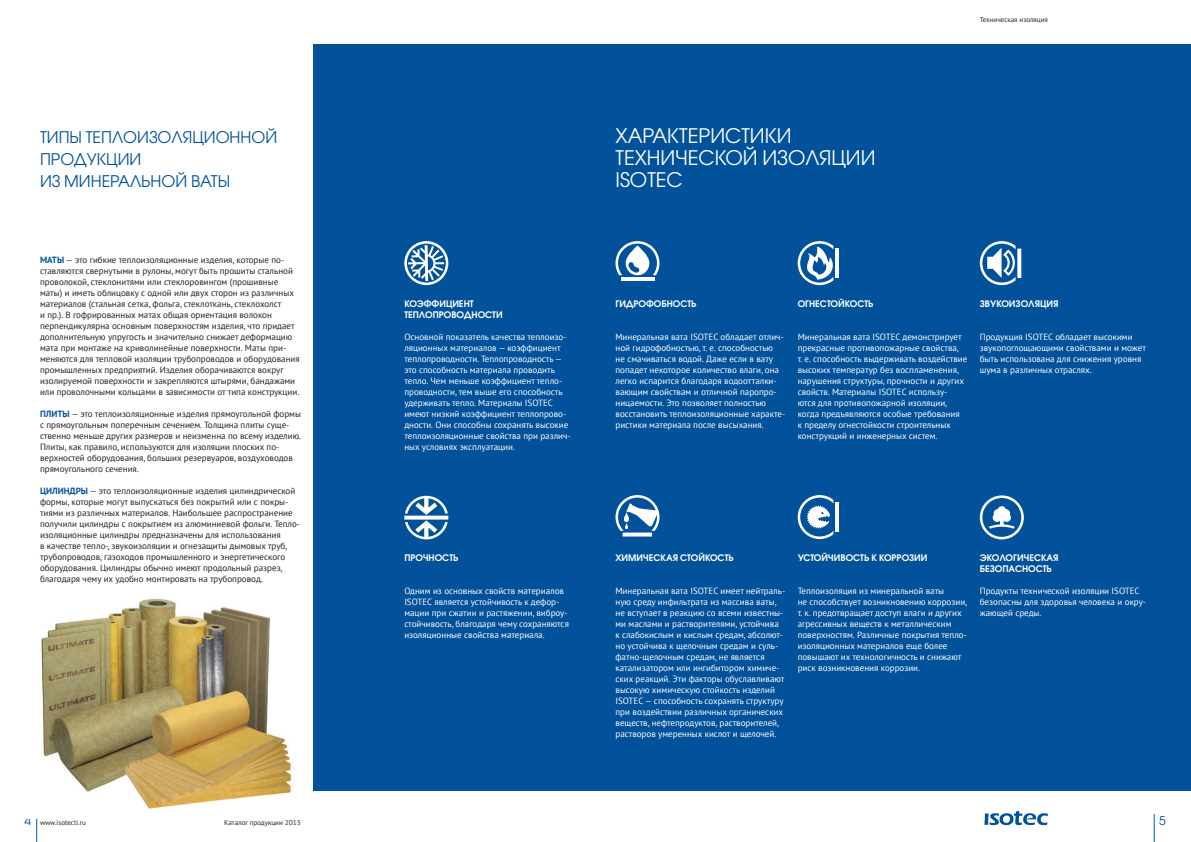
<style>
.page{position:relative;width:1191px;height:842px;background:#fff}
.page>*{position:absolute;margin:0;border:0;box-sizing:border-box;transform-origin:0 0}
.t1{font:20px/22px "Avant Garde Gothic C";color:#fff}
.t2{font:16px/22px "Avant Garde Gothic C";color:#01529a}
.t3{font:12px "Avant Garde Gothic C";color:#01529a}
.t4{font:9px/11px "PT Sans";color:#fff}
.t5{font:9px/11px "PT Sans";color:#231f20}
.t6{font:700 9px/11px "Avant Garde Gothic C";color:#fff}
.t7{font:7px "PT Sans";color:#231f20}
.s1{font-weight:700;color:#01529a}
</style>
<div class="page">
<svg style="left:984px;top:811px;width:64px;height:14px"></svg>
<svg style="left:1153px;top:814px;width:1px;height:28px"></svg>
<svg style="left:36px;top:819px;width:1px;height:23px"></svg>
<img style="left:41px;top:598px;width:251px;height:211px">
<div style="left:313px;top:44px;width:878px;height:747px;background:#01529a"></div>
<svg style="left:404px;top:241px;width:44px;height:44px"></svg>
<svg style="left:797px;top:241px;width:40px;height:44px"></svg>
<hr style="left:835px;top:249px;width:4px;height:29px;background:#fff">
<svg style="left:404px;top:496px;width:44px;height:43px"></svg>
<svg style="left:979px;top:241px;width:42px;height:44px"></svg>
<svg style="left:615px;top:241px;width:44px;height:34px"></svg>
<hr style="left:620px;top:277px;width:34px;height:4px;background:#fff">
<svg style="left:979px;top:495px;width:44px;height:44px"></svg>
<svg style="left:615px;top:495px;width:44px;height:41px"></svg>
<hr style="left:835px;top:502px;width:4px;height:30px;background:#fff">
<svg style="left:797px;top:495px;width:36px;height:44px"></svg>
<h2 class="t2" style="left:40px;top:126px;width:239px">ТИПЫ ТЕПЛОИЗОЛЯЦИОННОЙ<br>ПРОДУКЦИИ<br>ИЗ МИНЕРАЛЬНОЙ ВАТЫ</h2>
<p class="t5" style="left:40px;top:254px;width:261px"><span class="s1">МАТЫ</span> — это гибкие теплоизоляционные изделия, которые по&shy;ставляются свернутыми в рулоны, могут быть прошиты стальной проволокой, стеклонитями или стеклоровингом (прошивные маты) и иметь облицовку с одной или двух сторон из различных материалов (стальная сетка, фольга, стеклоткань, стеклохолст<br>и пр.). В гофрированных матах общая ориентация волокон перпендикулярна основным поверхностям изделия, что придает дополнительную упругость и значительно снижает деформацию мата при монтаже на криволинейные поверхности. Маты при&shy;меняются для тепловой изоляции трубопроводов и оборудования промышленных предприятий. Изделия оборачиваются вокруг изолируемой поверхности и закрепляются штырями, бандажами или проволочными кольцами в зависимости от типа конструкции.</p>
<p class="t5" style="left:40px;top:408px;width:262px"><span class="s1">ПЛИТЫ</span> — это теплоизоляционные изделия прямоугольной формы с прямоугольным поперечным сечением. Толщина плиты суще&shy;ственно меньше других размеров и неизменна по всему изделию.<br>Плиты, как правило, используются для изоляции плоских по&shy;верхностей оборудования, больших резервуаров, воздуховодов прямоугольного сечения.</p>
<p class="t5" style="left:40px;top:485px;width:262px"><span class="s1">ЦИЛИНДРЫ</span> — это теплоизоляционные изделия цилиндрической формы, которые могут выпускаться без покрытий или с покры&shy;тиями из различных материалов. Наибольшее распространение получили цилиндры с покрытием из алюминиевой фольги. Тепло&shy;изоляционные цилиндры предназначены для использования<br>в качестве тепло-, звукоизоляции и огнезащиты дымовых труб, трубопроводов, газоходов промышленного и энергетического оборудования. Цилиндры обычно имеют продольный разрез, благодаря чему их удобно монтировать на трубопровод.</p>
<h3 class="t3" style="left:25px;top:813px;width:8px">4</h3>
<p class="t7" style="left:40px;top:818px;width:47px">www.isotecti.ru</p>
<p class="t7" style="left:224px;top:818px;width:78px">Каталог продукции 2013</p>
<h1 class="t1" style="left:615px;top:125px;width:261px;text-indent:64px">ТЕРИСТИКИ<br>ТЕХНИЧЕСКОЙ ИЗОЛЯЦИИ<br>ISOTEC</h1>
<h1 class="t1" style="left:615px;top:125px;width:26px">ХАРАК</h1>
<p class="t7" style="left:979px;top:15px;width:70px">Техническая изоляция</p>
<p class="t6" style="left:404px;top:298px;width:100px">Коэффициент теплопроводности</p>
<p class="t6" style="left:615px;top:298px;width:83px">Гидрофобность</p>
<p class="t6" style="left:797px;top:298px;width:77px">Огнестойкость</p>
<p class="t4" style="left:404px;top:331px;width:168px">Основной показатель качества теплоизо&shy;ляционных материалов — коэффициент теплопроводности. Теплопроводность — это способность материала проводить тепло. Чем меньше коэффициент тепло&shy;проводности, тем выше его способность удерживать тепло. Материалы ISOTEC имеют низкий коэффициент теплопрово&shy;дности. Они способны сохранять высокие теплоизоляционные свойства при различ&shy;ных условиях эксплуатации.</p>
<p class="t4" style="left:615px;top:331px;width:171px">Минеральная вата ISOTEC обладает отлич&shy;ной гидрофобностью, т. е. способностью<br>не смачиваться водой. Даже если в вату попадет некоторое количество влаги, она легко испарится благодаря водоотталки&shy;вающим свойствам и отличной паропро&shy;ницаемости. Это позволяет полностью восстановить теплоизоляционные характе&shy;ристики материала после высыхания.</p>
<p class="t4" style="left:797px;top:331px;width:171px">Минеральная вата ISOTEC демонстрирует прекрасные противопожарные свойства,<br>т. е. способность выдерживать воздействие высоких температур без воспламенения, нарушения структуры, прочности и других свойств. Материалы ISOTEC использу&shy;ются для противопожарной изоляции, когда предъявляются особые требования<br>к пределу огнестойкости строительных конструкций и инженерных систем.</p>
<p class="t6" style="left:979px;top:298px;width:80px">Звукоизоляция</p>
<p class="t4" style="left:979px;top:331px;width:168px">Продукция ISOTEC обладает высокими звукопоглощающими свойствами и может быть использована для снижения уровня шума в различных отраслях.</p>
<p class="t6" style="left:404px;top:552px;width:55px">Прочность</p>
<p class="t4" style="left:404px;top:585px;width:166px">Одним из основных свойств материалов ISOTEC является устойчивость к дефор&shy;мации при сжатии и растяжении, виброу&shy;стойчивость, благодаря чему сохраняются изоляционные свойства материала.</p>
<p class="t6" style="left:615px;top:552px;width:120px">Химическая стойкость</p>
<p class="t4" style="left:615px;top:585px;width:171px">Минеральная вата ISOTEC имеет нейтраль&shy;ную среду инфильтрата из массива ваты, не вступает в реакцию со всеми известны&shy;ми маслами и растворителями, устойчива к слабокислым и кислым средам, абсолют&shy;но устойчива к щелочным средам и суль&shy;фатно-щелочным средам, не является катализатором или ингибитором химиче&shy;ских реакций. Эти факторы обуславливают высокую химическую стойкость изделий ISOTEC — способность сохранять структуру при воздействии различных органических веществ, нефтепродуктов, растворителей, растворов умеренных кислот и щелочей.</p>
<p class="t6" style="left:797px;top:552px;width:131px">Устойчивость к коррозии</p>
<p class="t4" style="left:797px;top:585px;width:171px">Теплоизоляция из минеральной ваты<br>не способствует возникновению коррозии, т. к. предотвращает доступ влаги и других агрессивных веществ к металлическим поверхностям. Различные покрытия тепло&shy;изоляционных материалов еще более повышают их технологичность и снижают риск возникновения коррозии.</p>
<p class="t6" style="left:979px;top:552px;width:80px">Экологическая безопасность</p>
<p class="t4" style="left:979px;top:585px;width:168px">Продукты технической изоляции ISOTEC безопасны для здоровья человека и окру&shy;жающей среды.</p>
<h3 class="t3" style="left:1159px;top:814px;width:8px">5</h3>
</div>
